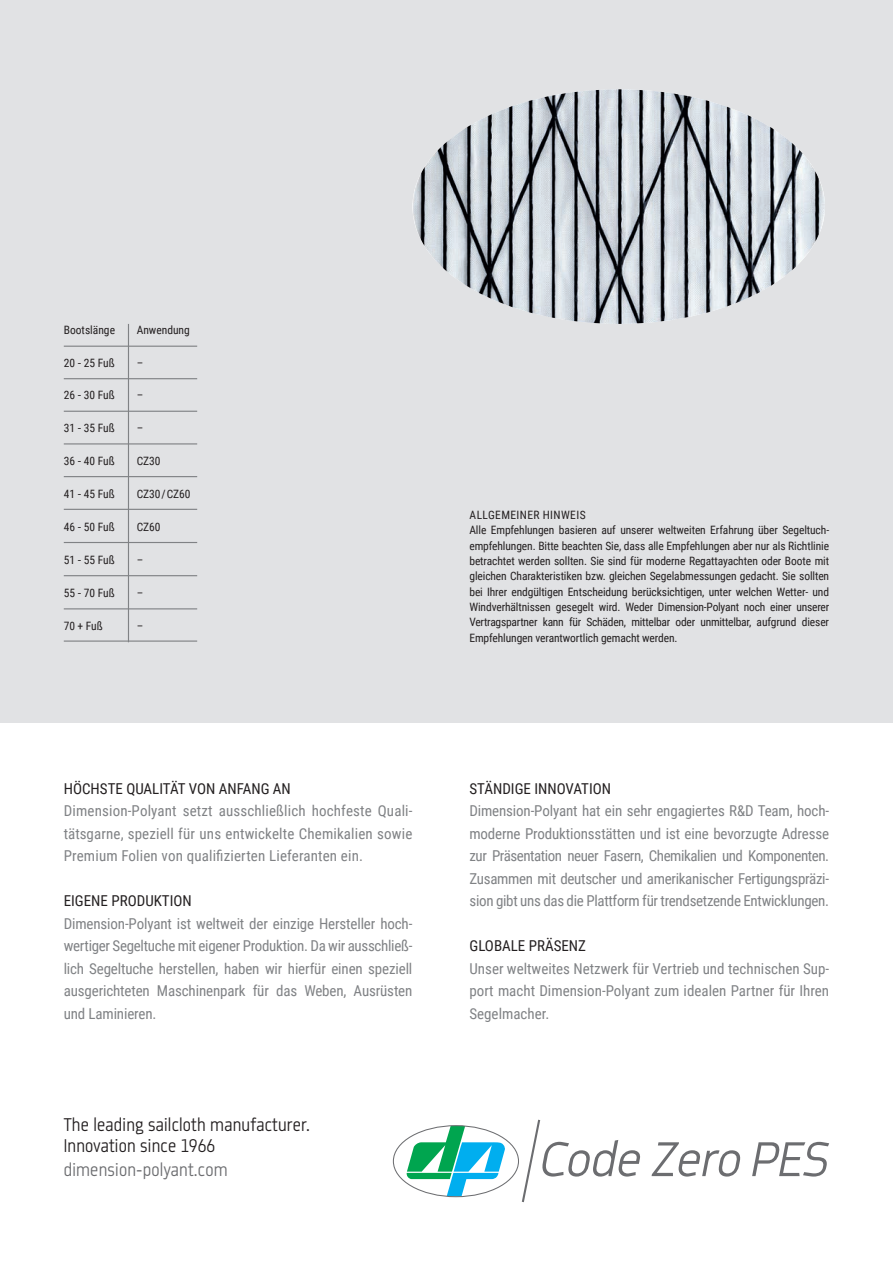
<style>
.page{position:relative;width:893px;height:1263px;background:#fff}
.page>*{position:absolute;margin:0;border:0;box-sizing:border-box;transform-origin:0 0}
.t1{font:300 19.5px/21px "Metroflex Narrow";letter-spacing:.01em;color:#231f20}
.t2{font:300 19.5px "Metroflex Narrow";letter-spacing:.01em;color:#6c6d70}
.t3{font:15px/22.5px "Roboto Condensed";letter-spacing:-.01em;color:#808285;text-align:justify}
.t4{font:15px "Roboto Condensed";color:#231f20}
.t5{font:11.55px/15.3px "Roboto Condensed";letter-spacing:-.01em;color:#231f20}
</style>
<div class="page">
<div style="left:0;top:0;width:893px;height:723px;background:#e1e2e4"></div>
<img style="left:412px;top:89px;width:413px;height:235px">
<svg style="left:521px;top:1119px;width:308px;height:84px"></svg>
<svg style="left:406px;top:1126px;width:99px;height:70px"></svg>
<hr style="left:128px;top:324px;width:1px;height:318px;background:#808285">
<hr style="left:64px;top:346px;width:133px;height:1px;background:#808285">
<hr style="left:64px;top:443px;width:133px;height:1px;background:#808285">
<hr style="left:64px;top:411px;width:133px;height:1px;background:#808285">
<hr style="left:64px;top:378px;width:133px;height:1px;background:#808285">
<hr style="left:64px;top:542px;width:133px;height:1px;background:#808285">
<hr style="left:64px;top:575px;width:133px;height:1px;background:#808285">
<hr style="left:64px;top:608px;width:133px;height:1px;background:#808285">
<hr style="left:64px;top:640px;width:133px;height:2px;background:#808285">
<hr style="left:64px;top:509px;width:133px;height:1px;background:#808285">
<hr style="left:64px;top:476px;width:133px;height:1px;background:#808285">
<p class="t5" style="left:64px;top:321px;width:53px">Bootslänge</p>
<p class="t5" style="left:137px;top:321px;width:55px">Anwendung</p>
<p class="t5" style="left:64px;top:354px;width:53px">20 - 25 Fuß</p>
<p class="t5" style="left:137px;top:354px;width:8px">–</p>
<p class="t5" style="left:64px;top:387px;width:53px">26 - 30 Fuß</p>
<p class="t5" style="left:137px;top:387px;width:8px">–</p>
<p class="t5" style="left:64px;top:420px;width:53px">31 - 35 Fuß</p>
<p class="t5" style="left:137px;top:420px;width:8px">–</p>
<p class="t5" style="left:64px;top:453px;width:53px">36 - 40 Fuß</p>
<p class="t5" style="left:137px;top:453px;width:25px">CZ30</p>
<p class="t5" style="left:64px;top:486px;width:53px">41 - 45 Fuß</p>
<p class="t5" style="left:137px;top:486px;width:55px">CZ30 / CZ60</p>
<p class="t5" style="left:64px;top:519px;width:53px">46 - 50 Fuß</p>
<p class="t5" style="left:137px;top:519px;width:25px">CZ60</p>
<p class="t5" style="left:64px;top:552px;width:53px">51 - 55 Fuß</p>
<p class="t5" style="left:137px;top:552px;width:8px">–</p>
<p class="t5" style="left:64px;top:584px;width:53px">55 - 70 Fuß</p>
<p class="t5" style="left:137px;top:584px;width:8px">–</p>
<p class="t5" style="left:64px;top:617px;width:40px">70 + Fuß</p>
<p class="t5" style="left:137px;top:617px;width:8px">–</p>
<p class="t4" style="left:64px;top:778px;width:229px">HÖCHSTE QUALITÄT VON ANFANG AN</p>
<p class="t3" style="left:64px;top:799px;width:350px">Dimension-Polyant setzt ausschließlich hochfeste Quali&shy;tätsgarne, speziell für uns entwickelte Chemikalien sowie Premium Folien von qualifizierten Lieferanten ein.</p>
<p class="t4" style="left:64px;top:890px;width:130px">EIGENE PRODUKTION</p>
<p class="t3" style="left:64px;top:912px;width:350px">Dimension-Polyant ist weltweit der einzige Hersteller hoch&shy;wertiger Segeltuche mit eigener Produktion. Da wir ausschließ&shy;lich Segeltuche herstellen, haben wir hierfür einen speziell ausgerichteten Maschinenpark für das Weben, Ausrüsten und Laminieren.</p>
<h1 class="t1" style="left:64px;top:1113px;width:248px">The leading sailcloth manufacturer.<br>Innovation since 1966</h1>
<h1 class="t2" style="left:64px;top:1158px;width:165px">dimension-polyant.com</h1>
<p class="t5" style="left:469px;top:507px;width:361px">ALLGEMEINER HINWEIS<br>Alle Empfehlungen basieren auf unserer weltweiten Erfahrung über Segeltuch&shy;empfehlungen. Bitte beachten Sie, dass alle Empfehlungen aber nur als Richtlinie betrachtet werden sollten. Sie sind für moderne Regattayachten oder Boote mit gleichen Charakteristiken bzw. gleichen Segelabmessungen gedacht. Sie sollten bei Ihrer endgültigen Entscheidung berücksichtigen, unter welchen Wetter- und Windverhältnissen gesegelt wird. Weder Dimension-Polyant noch einer unserer Vertragspartner kann für Schäden, mittelbar oder unmittelbar, aufgrund dieser Empfehlungen verantwortlich gemacht werden.</p>
<p class="t4" style="left:469px;top:778px;width:143px">STÄNDIGE INNOVATION</p>
<p class="t3" style="left:469px;top:799px;width:361px">Dimension-Polyant hat ein sehr engagiertes R&amp;D Team, hoch&shy;moderne Produktionsstätten und ist eine bevorzugte Adresse zur Präsentation neuer Fasern, Chemikalien und Komponenten.<br>Zusammen mit deutscher und amerikanischer Fertigungspräzi&shy;sion gibt uns das die Plattform für trendsetzende Entwicklungen.</p>
<p class="t4" style="left:469px;top:936px;width:118px">GLOBALE PRÄSENZ</p>
<p class="t3" style="left:469px;top:957px;width:361px">Unser weltweites Netzwerk für Vertrieb und technischen Sup&shy;port macht Dimension-Polyant zum idealen Partner für Ihren Segelmacher.</p>
</div>
